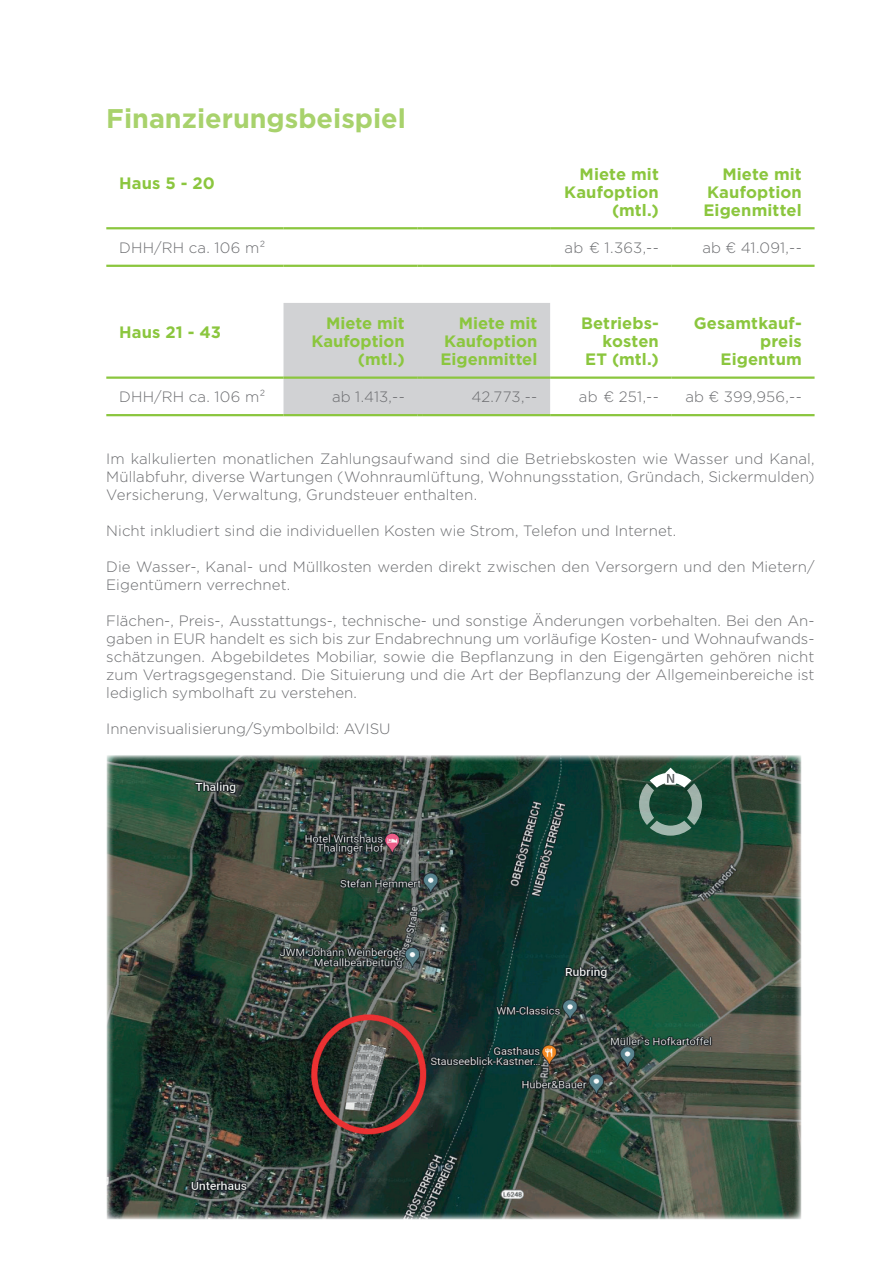
<style>
.page{position:relative;width:893px;height:1263px;background:#fff}
.page>*{position:absolute;margin:0;border:0;box-sizing:border-box;transform-origin:0 0}
.t1{font:700 27px "Gotham";color:#a8d26c}
.t2{font:700 16.5px/18px "Gotham";letter-spacing:.005em;color:#8bc63e;text-align:right}
.t3{font:300 15px/18px "Gotham";color:#6c6d70;text-align:justify}
</style>
<div class="page">
<img style="left:106px;top:755px;width:695px;height:464px">
<svg style="left:639px;top:768px;width:63px;height:68px;background:#4f7464"></svg>
<hr style="left:106px;top:227px;width:178px;height:2px;background:#8bc63e">
<hr style="left:550px;top:227px;width:122px;height:2px;background:#8bc63e">
<hr style="left:672px;top:227px;width:143px;height:2px;background:#8bc63e">
<hr style="left:106px;top:265px;width:178px;height:2px;background:#8bc63e">
<svg style="left:284px;top:227px;width:266px;height:40px"></svg>
<hr style="left:422px;top:265px;width:128px;height:2px;background:#8bc63e">
<hr style="left:550px;top:265px;width:122px;height:2px;background:#8bc63e">
<hr style="left:672px;top:265px;width:143px;height:2px;background:#8bc63e">
<hr style="left:106px;top:376px;width:178px;height:3px;background:#8bc63e">
<hr style="left:550px;top:376px;width:122px;height:3px;background:#8bc63e">
<hr style="left:672px;top:376px;width:143px;height:3px;background:#8bc63e">
<hr style="left:106px;top:414px;width:178px;height:2px;background:#8bc63e">
<div style="left:284px;top:303px;width:266px;height:113px;background:#d1d2d4"></div>
<hr style="left:422px;top:414px;width:128px;height:2px;background:#8bc63e">
<hr style="left:550px;top:414px;width:122px;height:2px;background:#8bc63e">
<hr style="left:672px;top:414px;width:143px;height:2px;background:#8bc63e">
<h1 class="t1" style="left:106px;top:100px;width:301px">Finanzierungsbeispiel</h1>
<p class="t2" style="left:119px;top:174px;width:97px">Haus 5 - 20</p>
<p class="t2" style="left:564px;top:165px;width:96px">Miete mit<br>Kaufoption (mtl.)</p>
<p class="t2" style="left:703px;top:165px;width:100px;text-align:justify;text-indent:19px">Miete mit Kaufoption Eigenmittel</p>
<p class="t3" style="left:119px;top:238px;width:148px">DHH/RH ca. 106 m²</p>
<p class="t3" style="left:565px;top:238px;width:96px">ab € 1.363,--</p>
<p class="t3" style="left:702px;top:238px;width:101px">ab € 41.091,--</p>
<p class="t2" style="left:119px;top:323px;width:103px">Haus 21 - 43</p>
<p class="t2" style="left:312px;top:314px;width:95px">Miete mit<br>Kaufoption (mtl.)</p>
<p class="t2" style="left:441px;top:314px;width:98px;text-align:justify;text-indent:18px">Miete mit Kaufoption Eigenmittel</p>
<p class="t2" style="left:581px;top:314px;width:79px">Betriebs&shy;kosten<br>ET (mtl.)</p>
<p class="t2" style="left:694px;top:314px;width:110px">Gesamtkauf&shy;preis<br>Eigentum</p>
<p class="t3" style="left:119px;top:388px;width:148px">DHH/RH ca. 106 m²</p>
<p class="t3" style="left:332px;top:388px;width:74px">ab 1.413,--</p>
<p class="t3" style="left:472px;top:388px;width:67px">42.773,--</p>
<p class="t3" style="left:579px;top:388px;width:81px">ab € 251,--</p>
<p class="t3" style="left:685px;top:388px;width:118px">ab € 399,956,--</p>
<p class="t3" style="left:106px;top:450px;width:710px">Im kalkulierten monatlichen Zahlungsaufwand sind die Betriebskosten wie Wasser und Kanal, Müllabfuhr, diverse Wartungen (Wohnraumlüftung, Wohnungsstation, Gründach, Sickermulden)<br>Versicherung, Verwaltung, Grundsteuer enthalten.</p>
<p class="t3" style="left:106px;top:522px;width:572px">Nicht inkludiert sind die individuellen Kosten wie Strom, Telefon und Internet.</p>
<p class="t3" style="left:106px;top:558px;width:710px">Die Wasser-, Kanal- und Müllkosten werden direkt zwischen den Versorgern und den Mietern/<br>Eigentümern verrechnet.</p>
<p class="t3" style="left:106px;top:612px;width:710px">Flächen-, Preis-, Ausstattungs-, technische- und sonstige Änderungen vorbehalten. Bei den An&shy;gaben in EUR handelt es sich bis zur Endabrechnung um vorläufige Kosten- und Wohnaufwands&shy;schätzungen. Abgebildetes Mobiliar, sowie die Bepflanzung in den Eigengärten gehören nicht zum Vertragsgegenstand. Die Situierung und die Art der Bepflanzung der Allgemeinbereiche ist lediglich symbolhaft zu verstehen.</p>
<p class="t3" style="left:106px;top:720px;width:286px">Innenvisualisierung/Symbolbild: AVISU</p>
</div>
